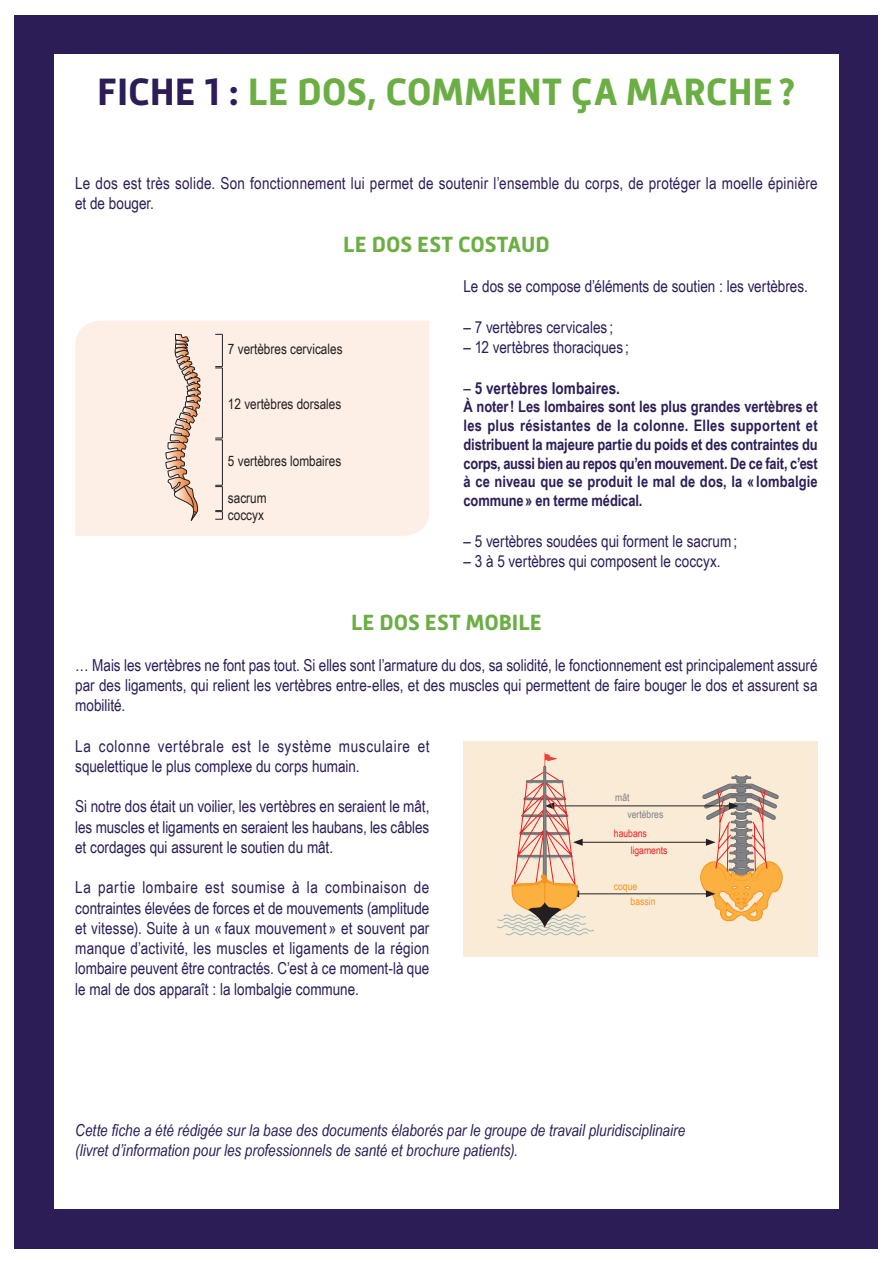
<style>
.page{position:relative;width:893px;height:1263px;background:#fff}
.page>*{position:absolute;margin:0;border:0;box-sizing:border-box;transform-origin:0 0}
.TITRE_01{font:700 39px "Mic 32 New";letter-spacing:-.005em;color:#6bae43}
.TITRE_02{font:700 22.5px "Mic 32 New";color:#6bae43}
.TEXTE_COURANT_SANS{font:16.5px/20.2px "Arial Narrow";color:#2d1d57;text-align:justify}
.TEXTE_ITAL{font:italic 16.5px/19.8px "Arial Narrow";color:#2d1d57}
.TEXTE_COURANT_SANS-2{font:16.5px/20.2px "Arial Narrow";letter-spacing:.03em;color:#2d1d57}
.TEXTE_COURANT_SANS-3{font:700 16.5px "Arial Narrow";letter-spacing:.005em;color:#2d1d57}
.TXT_ENCART{font:700 15.75px/18.8px "Arial Narrow";letter-spacing:.005em;color:#2d1d57;text-align:justify}
.t1{font:14.4px/17.5px "Arial Narrow";color:#231f20}
.t2{font:10.5px "Arial Narrow";color:#ee1d23}
.t3{font:10.5px "Arial Narrow";color:#808285}
.t4{font:10.5px "Arial Narrow";color:#f7931d}
.s1{color:#2d1d57}
.s2{font-weight:400}
</style>
<div class="page">
<div style="left:15px;top:15px;width:863px;height:1233px;background:#2d1d57"></div>
<div style="left:54px;top:54px;width:785px;height:1155px;background:#fff"></div>
<div style="left:75px;top:321px;width:354px;height:215px;background:#fdefe6"></div>
<svg style="left:165px;top:334px;width:36px;height:187px"></svg>
<hr style="left:222px;top:334px;width:1px;height:33px;background:#231f20">
<svg style="left:215px;top:366px;width:7px;height:3px"></svg>
<hr style="left:222px;top:368px;width:1px;height:70px;background:#231f20">
<svg style="left:215px;top:438px;width:7px;height:3px"></svg>
<hr style="left:222px;top:440px;width:1px;height:45px;background:#231f20">
<svg style="left:215px;top:485px;width:8px;height:35px"></svg>
<div style="left:463px;top:741px;width:355px;height:216px;background:#f9ebd5"></div>
<hr style="left:552px;top:805px;width:179px;height:1px;background:#231f20">
<hr style="left:580px;top:842px;width:128px;height:1px;background:#231f20">
<hr style="left:577px;top:893px;width:131px;height:1px;background:#231f20">
<svg style="left:698px;top:775px;width:85px;height:147px"></svg>
<svg style="left:497px;top:752px;width:98px;height:184px"></svg>
<p class="TITRE_01" style="left:97px;top:69px;width:700px"><span class="s1">FICHE 1 :</span> LE DOS, COMMENT ÇA MARCHE?</p>
<p class="TEXTE_COURANT_SANS" style="left:75px;top:172px;width:744px">Le dos est très solide. Son fonctionnement lui permet de soutenir l’ensemble du corps, de protéger la moelle épinière et de bouger.</p>
<p class="TITRE_02" style="left:343px;top:231px;width:208px">LE DOS EST COSTAUD</p>
<p class="TEXTE_COURANT_SANS" style="left:463px;top:276px;width:346px">Le dos se compose d’éléments de soutien : les vertèbres.</p>
<p class="TEXTE_COURANT_SANS" style="left:463px;top:316px;width:151px">– 7 vertèbres cervicales ;</p>
<p class="TEXTE_COURANT_SANS" style="left:463px;top:337px;width:167px">– 12 vertèbres thoraciques ;</p>
<p class="TEXTE_COURANT_SANS-3" style="left:463px;top:375px;width:158px"><span class="s2">–</span> 5 vertèbres lombaires.</p>
<p class="TXT_ENCART" style="left:463px;top:397px;width:356px">À noter! Les lombaires sont les plus grandes vertèbres et les plus résistantes de la colonne. Elles supportent et distribuent la majeure partie du poids et des contraintes du corps, aussi bien au repos qu’en mouvement. De ce fait, c’est à ce niveau que se produit le mal de dos, la « lombalgie commune» en terme médical.</p>
<p class="TEXTE_COURANT_SANS" style="left:463px;top:530px;width:275px">– 5 vertèbres soudées qui forment le sacrum;</p>
<p class="TEXTE_COURANT_SANS" style="left:463px;top:550px;width:259px">– 3 à 5 vertèbres qui composent le coccyx.</p>
<p class="t1" style="left:228px;top:340px;width:116px">7 vertèbres cervicales</p>
<p class="t1" style="left:228px;top:394px;width:115px">12 vertèbres dorsales</p>
<p class="t1" style="left:228px;top:452px;width:115px">5 vertèbres lombaires</p>
<p class="t1" style="left:228px;top:488px;width:40px">sacrum coccyx</p>
<p class="TITRE_02" style="left:351px;top:609px;width:192px">LE DOS EST MOBILE</p>
<p class="TEXTE_COURANT_SANS" style="left:75px;top:654px;width:744px">… Mais les vertèbres ne font pas tout. Si elles sont l’armature du dos, sa solidité, le fonctionnement est principalement assuré par des ligaments, qui relient les vertèbres entre-elles, et des muscles qui permettent de faire bouger le dos et assurent sa mobilité.</p>
<p class="TEXTE_COURANT_SANS-2" style="left:75px;top:735px;width:356px">La colonne vertébrale est le système musculaire et squelettique le plus complexe du corps humain.</p>
<p class="TEXTE_COURANT_SANS" style="left:75px;top:796px;width:356px">Si notre dos était un voilier, les vertèbres en seraient le mât, les muscles et ligaments en seraient les haubans, les câbles et cordages qui assurent le soutien du mât.</p>
<p class="TEXTE_COURANT_SANS" style="left:75px;top:877px;width:356px">La partie lombaire est soumise à la combinaison de contraintes élevées de forces et de mouvements (amplitude et vitesse). Suite à un « faux mouvement » et souvent par manque d’activité, les muscles et ligaments de la région lombaire peuvent être contractés. C’est à ce moment-là que le mal de dos apparaît : la lombalgie commune.</p>
<p class="t3" style="left:615px;top:790px;width:16px">mât</p>
<p class="t3" style="left:627px;top:806px;width:37px">vertèbres</p>
<p class="t2" style="left:614px;top:825px;width:35px">haubans</p>
<p class="t2" style="left:631px;top:843px;width:38px">ligaments</p>
<p class="t4" style="left:614px;top:879px;width:25px">coque</p>
<p class="t4" style="left:631px;top:893px;width:26px">bassin</p>
<p class="TEXTE_ITAL" style="left:75px;top:1120px;width:611px">Cette fiche a été rédigée sur la base des documents élaborés par le groupe de travail pluridisciplinaire (livret d’information pour les professionnels de santé et brochure patients).</p>
</div>
